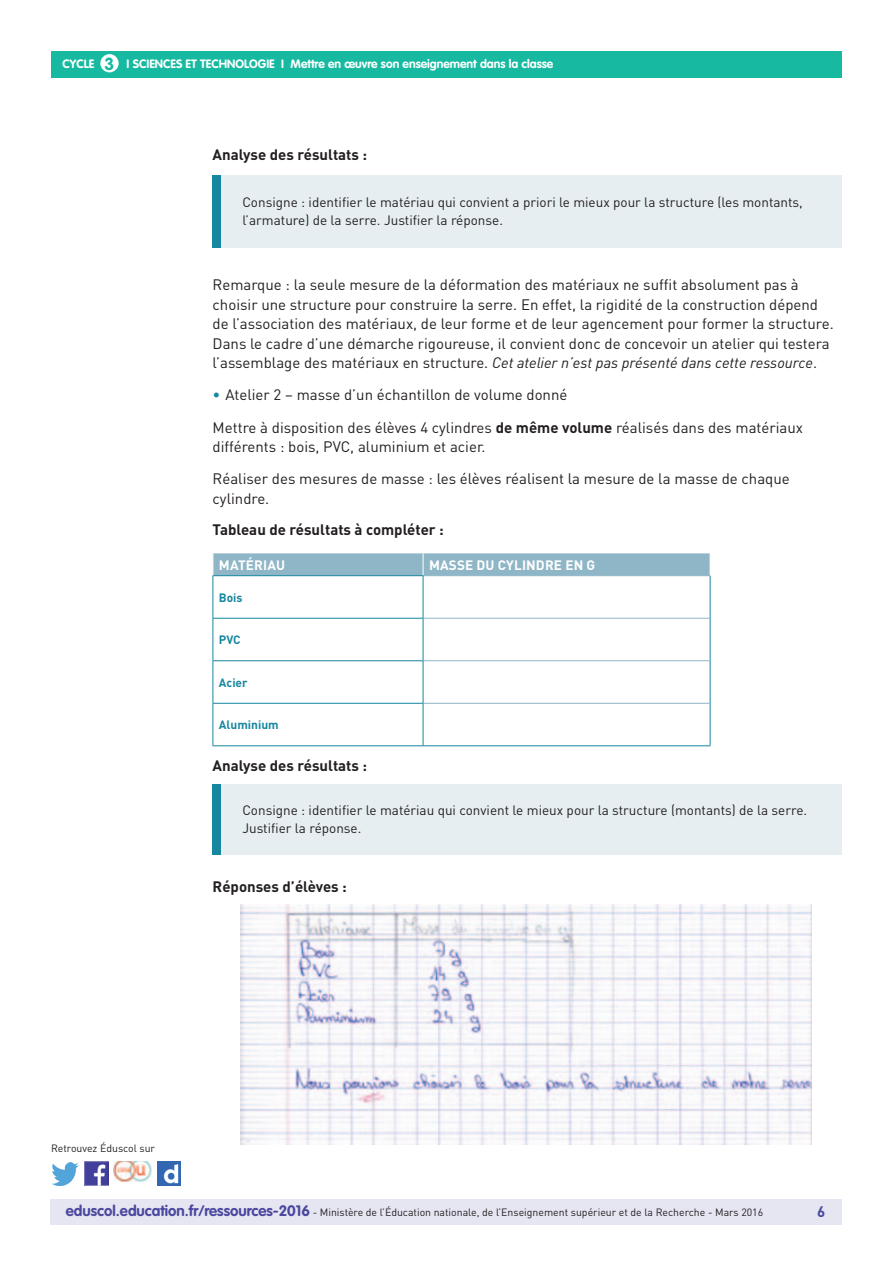
<style>
.page{position:relative;width:893px;height:1263px;background:#fff}
.page>*{position:absolute;margin:0;border:0;box-sizing:border-box;transform-origin:0 0}
.t1{font:700 17.25px "VAG Rounded Std";color:#17baa1}
.t2{font:15px/19.5px "DIN Pro";color:#231f20}
.t3{font:700 15px "DIN Pro";color:#231f20}
.t4{font:700 15px "DIN Pro";color:#4a489e}
.t5{font:13.5px/18px "DIN Pro";color:#231f20}
.t6{font:700 13.5px "DIN Pro";letter-spacing:.01em;color:#fff}
.t7{font:700 12px "VAG Rounded Std";color:#fff}
.t8{font:700 12px "DIN Pro";letter-spacing:.005em;color:#16879f}
.t9{font:10.5px "DIN Pro";color:#231f20}
.s1{font-style:italic}
.s2{color:#16879f}
.s3{font-weight:700}
.s4{font-family:"VAG Rounded Std";font-weight:700;font-size:15px;color:#4a489e}
</style>
<div class="page">
<div style="left:50px;top:1199px;width:791px;height:26px;background:#e6e5f2"></div>
<div style="left:51px;top:51px;width:791px;height:27px;background:#17baa1"></div>
<div style="left:100px;top:54px;width:19px;height:18px;background:#fff;border-radius:50%"></div>
<img style="left:85px;top:1162px;width:23px;height:23px">
<img style="left:51px;top:1163px;width:28px;height:22px">
<img style="left:158px;top:1162px;width:22px;height:23px">
<img style="left:114px;top:1162px;width:38px;height:19px">
<hr style="left:710px;top:576px;width:1px;height:42px;background:#16879f">
<hr style="left:710px;top:618px;width:1px;height:43px;background:#16879f">
<hr style="left:710px;top:661px;width:1px;height:42px;background:#16879f">
<hr style="left:710px;top:703px;width:1px;height:42px;background:#16879f">
<hr style="left:423px;top:745px;width:287px;height:1px;background:#16879f">
<hr style="left:423px;top:618px;width:287px;height:1px;background:#8fb6c6">
<hr style="left:423px;top:660px;width:287px;height:1px;background:#8fb6c6">
<hr style="left:423px;top:703px;width:287px;height:1px;background:#8fb6c6">
<div style="left:213px;top:553px;width:498px;height:23px;background:#8fb6c6"></div>
<hr style="left:423px;top:575px;width:287px;height:1px;background:#8fb6c6">
<hr style="left:213px;top:575px;width:210px;height:1px;background:#16879f">
<hr style="left:213px;top:576px;width:1px;height:42px;background:#16879f">
<hr style="left:423px;top:576px;width:1px;height:42px;background:#16879f">
<hr style="left:213px;top:618px;width:210px;height:1px;background:#16879f">
<hr style="left:213px;top:618px;width:1px;height:42px;background:#16879f">
<hr style="left:423px;top:618px;width:1px;height:42px;background:#16879f">
<hr style="left:213px;top:660px;width:210px;height:1px;background:#16879f">
<hr style="left:213px;top:661px;width:1px;height:42px;background:#16879f">
<hr style="left:423px;top:661px;width:1px;height:42px;background:#16879f">
<hr style="left:213px;top:703px;width:210px;height:1px;background:#16879f">
<hr style="left:213px;top:704px;width:1px;height:41px;background:#16879f">
<hr style="left:423px;top:704px;width:1px;height:41px;background:#16879f">
<hr style="left:213px;top:745px;width:210px;height:1px;background:#16879f">
<img style="left:240px;top:904px;width:572px;height:241px">
<div style="left:213px;top:176px;width:629px;height:72px;background:#e6eef2"></div>
<div style="left:213px;top:176px;width:8px;height:72px;background:#16879f"></div>
<div style="left:213px;top:784px;width:629px;height:71px;background:#e6eef2"></div>
<div style="left:213px;top:784px;width:8px;height:71px;background:#16879f"></div>
<p class="t1" style="left:105px;top:53px;width:11px">3</p>
<p class="t7" style="left:186px;top:57px;width:369px">et technologie I Mettre en œuvre son enseignement dans la classe</p>
<p class="t7" style="left:63px;top:57px;width:33px">CYCLE</p>
<p class="t7" style="left:127px;top:57px;width:44px">I Sciences</p>
<p class="t3" style="left:213px;top:145px;width:156px">Analyse des résultats :</p>
<p class="t5" style="left:242px;top:193px;width:562px">Consigne : identifier le matériau qui convient a priori le mieux pour la structure (les montants, l’armature) de la serre. Justifier la réponse.</p>
<p class="t2" style="left:213px;top:275px;width:623px">Remarque : la seule mesure de la déformation des matériaux ne suffit absolument pas à choisir une structure pour construire la serre. En effet, la rigidité de la construction dépend de l’association des matériaux, de leur forme et de leur agencement pour former la structure.<br>Dans le cadre d’une démarche rigoureuse, il convient donc de concevoir un atelier qui testera l’assemblage des matériaux en structure. <span class="s1">Cet atelier n’est pas présenté dans cette ressource</span>.</p>
<p class="t2" style="left:213px;top:378px;width:592px;line-height:32.2px"><span class="s2">•</span> Atelier 2 – masse d’un échantillon de volume donné<br>Mettre à disposition des élèves 4 cylindres <span class="s3">de même volume</span> réalisés dans des matériaux</p>
<p class="t2" style="left:213px;top:430px;width:579px;line-height:32.2px">différents : bois, PVC, aluminium et acier.<br>Réaliser des mesures de masse : les élèves réalisent la mesure de la masse de chaque</p>
<p class="t2" style="left:213px;top:488px;width:58px">cylindre.</p>
<p class="t3" style="left:213px;top:519px;width:233px">Tableau de résultats à compléter :</p>
<p class="t6" style="left:219px;top:556px;width:68px">Matériau</p>
<p class="t6" style="left:429px;top:556px;width:168px">Masse du cylindre en g</p>
<p class="t8" style="left:219px;top:589px;width:25px">Bois</p>
<p class="t8" style="left:219px;top:632px;width:23px">PV C</p>
<p class="t8" style="left:219px;top:674px;width:30px">Acier</p>
<p class="t8" style="left:219px;top:717px;width:61px">Aluminium</p>
<p class="t3" style="left:213px;top:755px;width:156px">Analyse des résultats :</p>
<p class="t5" style="left:242px;top:801px;width:566px">Consigne : identifier le matériau qui convient le mieux pour la structure (montants) de la serre.<br>Justifier la réponse.</p>
<p class="t3" style="left:213px;top:876px;width:136px">Réponses d’élèves :</p>
<p class="t9" style="left:51px;top:1141px;width:106px">Retrouvez Éduscol sur</p>
<p class="t9" style="left:66px;top:1205px;width:699px"><span class="s4">eduscol.education.fr/ressources-2016</span> - Ministère de l’Éducation nationale, de l’Enseignement supérieur et de la Recherche - Mars 2016</p>
<p class="t4" style="left:817px;top:1201px;width:10px">6</p>
</div>
